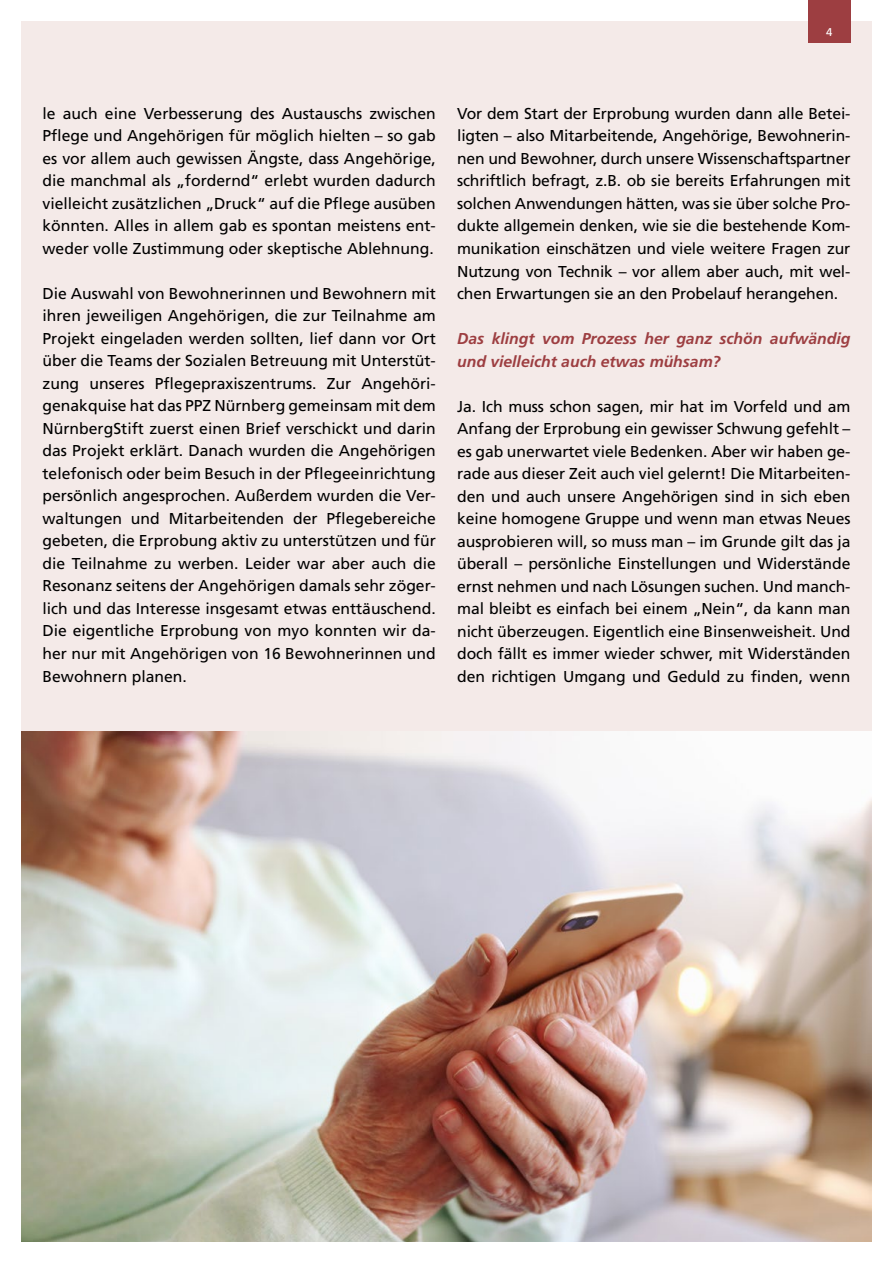
<style>
.page{position:relative;width:893px;height:1263px;background:#fff}
.page>*{position:absolute;margin:0;border:0;box-sizing:border-box;transform-origin:0 0}
.t1{font:15.75px/22.5px "Frutiger";color:#000;text-align:justify}
.t2{font:italic 700 15.75px/22.5px "Frutiger";color:#9d3e41}
.t3{font:11.25px "Frutiger";color:#fff}
</style>
<div class="page">
<div style="left:21px;top:21px;width:851px;height:1220px;background:#f4eae8"></div>
<div style="left:808px;top:0;width:42px;height:43px;background:#9d3e41"></div>
<img style="left:21px;top:731px;width:851px;height:510px">
<p class="t3" style="left:826px;top:26px;width:8px">4</p>
<p class="t1" style="left:43px;top:102px;width:395px">le auch eine Verbesserung des Austauschs zwischen Pflege und Angehörigen für möglich hielten – so gab es vor allem auch gewissen Ängste, dass Angehörige, die manchmal als „fordernd“ erlebt wurden dadurch vielleicht zusätzlichen „Druck“ auf die Pflege ausüben könnten. Alles in allem gab es spontan meistens ent&shy;weder volle Zustimmung oder skeptische Ablehnung.</p>
<p class="t1" style="left:43px;top:282px;width:395px">Die Auswahl von Bewohnerinnen und Bewohnern mit ihren jeweiligen Angehörigen, die zur Teilnahme am Projekt eingeladen werden sollten, lief dann vor Ort über die Teams der Sozialen Betreuung mit Unterstüt&shy;zung unseres Pflegepraxiszentrums. Zur Angehöri&shy;genakquise hat das PPZ Nürnberg gemeinsam mit dem NürnbergStift zuerst einen Brief verschickt und darin das Projekt erklärt. Danach wurden die Angehörigen telefonisch oder beim Besuch in der Pflegeeinrichtung persönlich angesprochen. Außerdem wurden die Ver&shy;waltungen und Mitarbeitenden der Pflegebereiche gebeten, die Erprobung aktiv zu unterstützen und für die Teilnahme zu werben. Leider war aber auch die Resonanz seitens der Angehörigen damals sehr zöger&shy;lich und das Interesse insgesamt etwas enttäuschend.<br>Die eigentliche Erprobung von myo konnten wir da&shy;her nur mit Angehörigen von 16 Bewohnerinnen und Bewohnern planen.</p>
<p class="t1" style="left:457px;top:102px;width:395px">Vor dem Start der Erprobung wurden dann alle Betei&shy;ligten – also Mitarbeitende, Angehörige, Bewohnerin&shy;nen und Bewohner, durch unsere Wissenschaftspartner schriftlich befragt, z.B. ob sie bereits Erfahrungen mit solchen Anwendungen hätten, was sie über solche Pro&shy;dukte allgemein denken, wie sie die bestehende Kom&shy;munikation einschätzen und viele weitere Fragen zur Nutzung von Technik – vor allem aber auch, mit wel&shy;chen Erwartungen sie an den Probelauf herangehen.</p>
<p class="t2" style="left:457px;top:327px;width:395px">Das klingt vom Prozess her ganz schön aufwändig und vielleicht auch etwas mühsam?</p>
<p class="t1" style="left:457px;top:395px;width:395px">Ja. Ich muss schon sagen, mir hat im Vorfeld und am Anfang der Erprobung ein gewisser Schwung gefehlt – es gab unerwartet viele Bedenken. Aber wir haben ge&shy;rade aus dieser Zeit auch viel gelernt! Die Mitarbeiten&shy;den und auch unsere Angehörigen sind in sich eben keine homogene Gruppe und wenn man etwas Neues ausprobieren will, so muss man – im Grunde gilt das ja überall – persönliche Einstellungen und Widerstände ernst nehmen und nach Lösungen suchen. Und manch&shy;mal bleibt es einfach bei einem „Nein“, da kann man nicht überzeugen. Eigentlich eine Binsenweisheit. Und doch fällt es immer wieder schwer, mit Widerständen den richtigen Umgang und Geduld zu finden, wenn</p>
</div>
